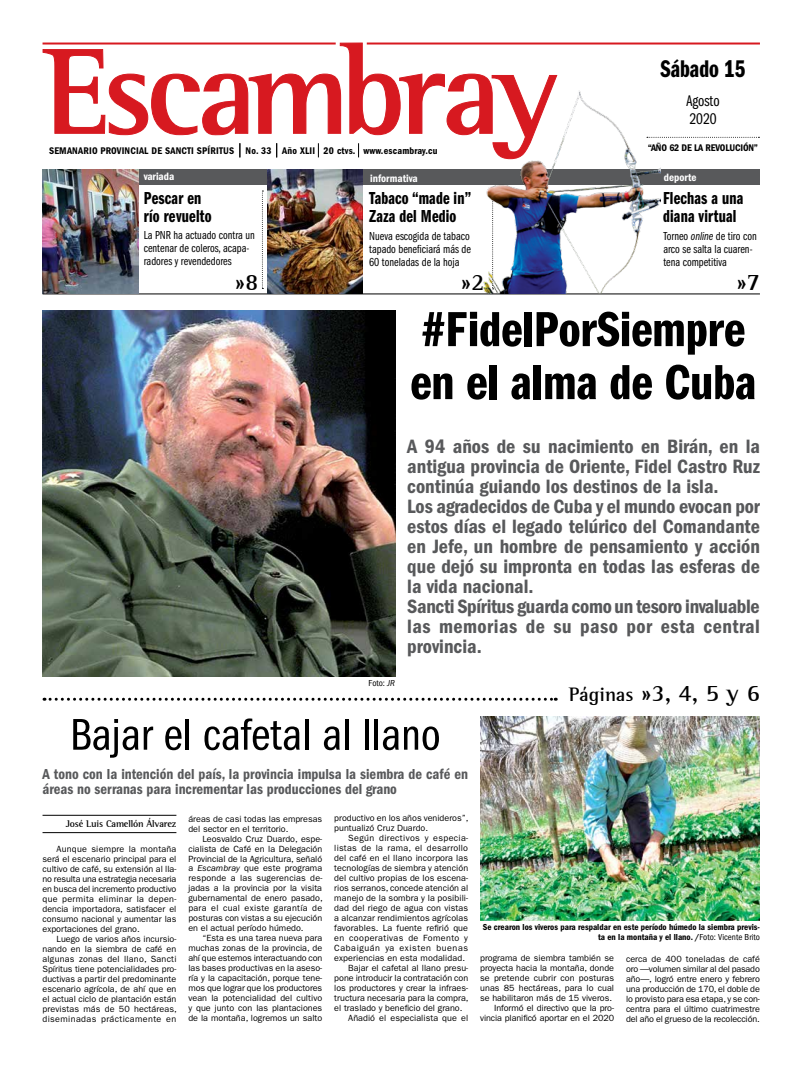
<style>
.page{position:relative;width:811px;height:1080px;background:#fff}
.page>*{position:absolute;margin:0;border:0;box-sizing:border-box;transform-origin:0 0}
.t1{font:51px/53px "ITC Franklin Gothic Std Dm Cp";color:#000;scale:1.1 1}
.t2{font:46px "ITC Franklin Gothic Std Bk Cp";color:#000;scale:1.1 1}
.t3{font:25px "ITC Franklin Gothic Std Dm Cp";color:#000}
.t4{font:700 24px "AT Rotis Semi Serif";color:#000}
.t5{font:20px/20px "ITC Franklin Gothic Std Dm Cd";color:#58595b}
.t6{font:18px/18px "ITC Franklin Gothic Std Dm Cp";letter-spacing:.01em;color:#000}
.t7{font:16px/18px "ITC Franklin Gothic Std Bk Cp";color:#000}
.t8{font:15px/15px "ITC Franklin Gothic Std Dm Cd";color:#58595b}
.t9{font:12px/13px "ITC Franklin Gothic Std Bk Cp";color:#000}
.t10{font:11px "ITC Franklin Gothic Std Dm Cd";color:#fff}
.t11{font:10px "ITC Franklin Gothic Std Dm Cd";letter-spacing:.02em;color:#000}
.t12{font:700 10px "AT Rotis Semi Serif";letter-spacing:-.02em;color:#000}
.t13{font:10px "ITC Franklin Gothic Std Dm Cd";letter-spacing:-.015em;color:#000}
.t14{font:9px/10px "ITC Franklin Gothic Std";color:#000;text-align:justify}
.t15{font:9px/10px "ITC Franklin Gothic Std Dm Cd";color:#000;text-align:right}
.t16{font:9px "ITC Franklin Gothic Std";letter-spacing:.025em;color:#000}
.t17{font:9px "ITC Franklin Gothic Std";letter-spacing:.04em;color:#000}
.t18{font:9px "ITC Franklin Gothic Std";letter-spacing:.045em;color:#000}
.t19{font:9px "ITC Franklin Gothic Std";letter-spacing:.06em;color:#000}
.t20{font:condensed 9px "ITC Franklin Gothic Std";color:#000}
.s1{font-family:"ITC Franklin Gothic Std Bk Cp It"}
.s2{font-style:italic}
.s3{font-size:20px}
.s4{font-family:"ITC Franklin Gothic Std";font-stretch:condensed}
</style>
<div class="page">
<hr style="left:43px;top:815px;width:133px;height:1px;background:#000">
<hr style="left:43px;top:832px;width:133px;height:1px;background:#000">
<div style="left:43px;top:169px;width:717px;height:16px;background:#58595b"></div>
<svg style="left:660px;top:137px;width:99px;height:1px"></svg>
<hr style="left:43px;top:293px;width:717px;height:1px;background:#000">
<svg style="left:262px;top:191px;width:1px;height:98px"></svg>
<svg style="left:42px;top:42px;width:516px;height:116px"></svg>
<hr style="left:367px;top:43px;width:393px;height:2px;background:#d71920">
<hr style="left:43px;top:43px;width:293px;height:2px;background:#d71920">
<img style="left:43px;top:169px;width:95px;height:125px">
<svg style="left:44px;top:698px;width:512px;height:3px"></svg>
<img style="left:456px;top:91px;width:204px;height:202px">
<img style="left:43px;top:310px;width:352px;height:367px">
<img style="left:267px;top:169px;width:96px;height:124px">
<img style="left:480px;top:716px;width:280px;height:204px">
<p class="t11" style="left:49px;top:145px;width:25px">semanario</p>
<p class="t11" style="left:101px;top:145px;width:11px">provincial</p>
<p class="t11" style="left:151px;top:145px;width:288px">de sancti spíritus No. 33 Año XLII 20 ctvs. www.escambray.cu</p>
<h3 class="t3" style="left:660px;top:55px;width:86px">Sábado 15</h3>
<h3 class="t7" style="left:686px;top:92px;width:35px">Agosto<br>2020</h3>
<p class="t13" style="left:648px;top:142px;width:112px">“AÑO 62 DE LA REVOLUCIÓN”</p>
<p class="t10" style="left:144px;top:170px;width:32px">variada</p>
<p class="t10" style="left:370px;top:172px;width:49px">informativa</p>
<p class="t10" style="left:664px;top:171px;width:34px">deporte</p>
<h3 class="t6" style="left:144px;top:189px;width:69px">Pescar en río revuelto</h3>
<h3 class="t6" style="left:369px;top:190px;width:104px">Tabaco “made in”<br>Zaza del Medio</h3>
<h3 class="t6" style="left:663px;top:190px;width:82px">Flechas a una diana virtual</h3>
<h3 class="t9" style="left:144px;top:229px;width:113px">La PNR ha actuado contra un centenar de coleros, acapa&shy;radores y revendedores</h3>
<h3 class="t9" style="left:369px;top:230px;width:103px;text-align:justify">Nueva escogida de tabaco tapado beneficiará más de 60 toneladas de la hoja</h3>
<h3 class="t9" style="left:663px;top:230px;width:95px">Torneo <span class="s1">online</span> de tiro con arco se salta la cuaren&shy;tena competitiva</h3>
<h3 class="t4" style="left:235px;top:268px;width:25px">»8</h3>
<h3 class="t4" style="left:461px;top:268px;width:25px">»2</h3>
<h3 class="t4" style="left:736px;top:268px;width:25px">»7</h3>
<h1 class="t1" style="left:410px;top:304px;width:316px">#FidelPorSiempre en el alma de Cuba</h1>
<p class="t20" style="left:369px;top:678px;width:28px">Foto: <span class="s2">JR</span></p>
<p class="t5" style="left:407px;top:436px;width:354px">A 94 años de su nacimiento en Birán, en la antigua provincia de Oriente, Fidel Castro Ruz continúa guiando los destinos de la isla.<br>Los agradecidos de Cuba y el mundo evocan por estos días el legado telúrico del Comandante en Jefe, un hombre de pensamiento y acción que dejó su impronta en todas las esferas de la vida nacional.<br>Sancti Spíritus guarda como un tesoro invaluable las memorias de su paso por esta central provincia.</p>
<h3 class="t4" style="left:569px;top:678px;width:193px"><span class="s3">Páginas</span> »3, 4, 5 y 6</h3>
<h2 class="t2" style="left:70px;top:709px;width:338px">Bajar el cafetal al llano</h2>
<h3 class="t8" style="left:43px;top:767px;width:427px">A tono con la intención del país, la provincia impulsa la siembra de café en áreas no serranas para incrementar las producciones del grano</h3>
<p class="t12" style="left:66px;top:818px;width:112px">José Luis Camellón Álvarez</p>
<p class="t14" style="left:43px;top:844px;width:135px;text-indent:14px">Aunque siempre la montaña será el escenario principal para el cultivo de café, su extensión al lla&shy;no resulta una estrategia necesaria en busca del incremento productivo que permita eliminar la depen&shy;dencia importadora, satisfacer el consumo nacional y aumentar las exportaciones del grano.</p>
<p class="t14" style="left:43px;top:934px;width:136px;text-indent:14px">Luego de varios años incursio&shy;nando en la siembra de café en algunas zonas del llano, Sancti Spíritus tiene potencialidades pro&shy;ductivas a partir del predominante escenario agrícola, de ahí que en el actual ciclo de plantación están previstas más de 50 hectáreas, diseminadas prácticamente en</p>
<p class="t14" style="left:188px;top:814px;width:135px">áreas de casi todas las empresas del sector en el territorio.</p>
<p class="t14" style="left:188px;top:834px;width:136px;text-indent:14px">Leosvaldo Cruz Duardo, espe&shy;cialista de Café en la Delegación Provincial de la Agricultura, señaló a <span class="s2">Escambray</span> que este programa responde a las sugerencias de&shy;jadas a la provincia por la visita gubernamental de enero pasado, para el cual existe garantía de posturas con vistas a su ejecución en el actual período húmedo.</p>
<p class="t14" style="left:188px;top:934px;width:135px;text-indent:14px">“Esta es una tarea nueva para muchas zonas de la provincia, de ahí que estemos interactuando con las bases productivas en la aseso&shy;ría y la capacitación, porque tene&shy;mos que lograr que los productores vean la potencialidad del cultivo y que junto con las plantaciones de la montaña, logremos un salto</p>
<p class="t14" style="left:334px;top:813px;width:136px">productivo en los años venideros”, puntualizó Cruz Duardo.</p>
<p class="t17" style="left:348px;top:833px;width:121px">Según directivos y especia-</p>
<p class="t16" style="left:334px;top:843px;width:135px">listas de la rama, el desarrollo</p>
<p class="t14" style="left:334px;top:853px;width:135px">del café en el llano incorpora las</p>
<p class="t14" style="left:334px;top:863px;width:135px">tecnologías de siembra y atención</p>
<p class="t14" style="left:334px;top:873px;width:135px">del cultivo propias de los escena-</p>
<p class="t14" style="left:334px;top:883px;width:135px">rios serranos, concede atención al</p>
<p class="t14" style="left:334px;top:893px;width:135px">manejo de la sombra y la posibili-</p>
<p class="t14" style="left:334px;top:903px;width:135px">dad del riego de agua con vistas</p>
<p class="t14" style="left:334px;top:913px;width:135px">a alcanzar rendimientos agrícolas</p>
<p class="t14" style="left:334px;top:923px;width:135px">favorables. La fuente refirió que</p>
<p class="t18" style="left:334px;top:933px;width:135px">en cooperativas de Fomento y</p>
<p class="t19" style="left:334px;top:943px;width:135px">Cabaiguán ya existen buenas</p>
<p class="t14" style="left:334px;top:953px;width:132px">experiencias en esta modalidad.</p>
<p class="t14" style="left:348px;top:963px;width:121px">Bajar el cafetal al llano presu-</p>
<p class="t14" style="left:334px;top:973px;width:135px">pone introducir la contratación con</p>
<p class="t14" style="left:334px;top:983px;width:135px">los productores y crear la infraes-</p>
<p class="t14" style="left:334px;top:993px;width:136px">tructura necesaria para la compra,</p>
<p class="t14" style="left:334px;top:1003px;width:130px">el traslado y beneficio del grano.</p>
<p class="t14" style="left:348px;top:1013px;width:121px">Añadió el especialista que el</p>
<p class="t15" style="left:483px;top:922px;width:279px">Se crearon los viveros para respaldar en este período húmedo la siembra previs&shy;ta en la montaña y el llano. /<span class="s4">Foto: Vicente Brito</span></p>
<p class="t14" style="left:480px;top:953px;width:135px;text-align:right">programa de siembra también se proyecta hacia la montaña, donde se pretende cubrir con posturas unas 85 hectáreas, para lo cual se habilitaron más de 15 viveros.<br>Informó el directivo que la pro&shy;vincia planificó aportar en el 2020</p>
<p class="t14" style="left:626px;top:954px;width:135px">cerca de 400 toneladas de café oro —volumen similar al del pasado año—, logró entre enero y febrero una producción de 170, el doble de lo provisto para esa etapa, y se con&shy;centra para el último cuatrimestre del año el grueso de la recolección.</p>
</div>
